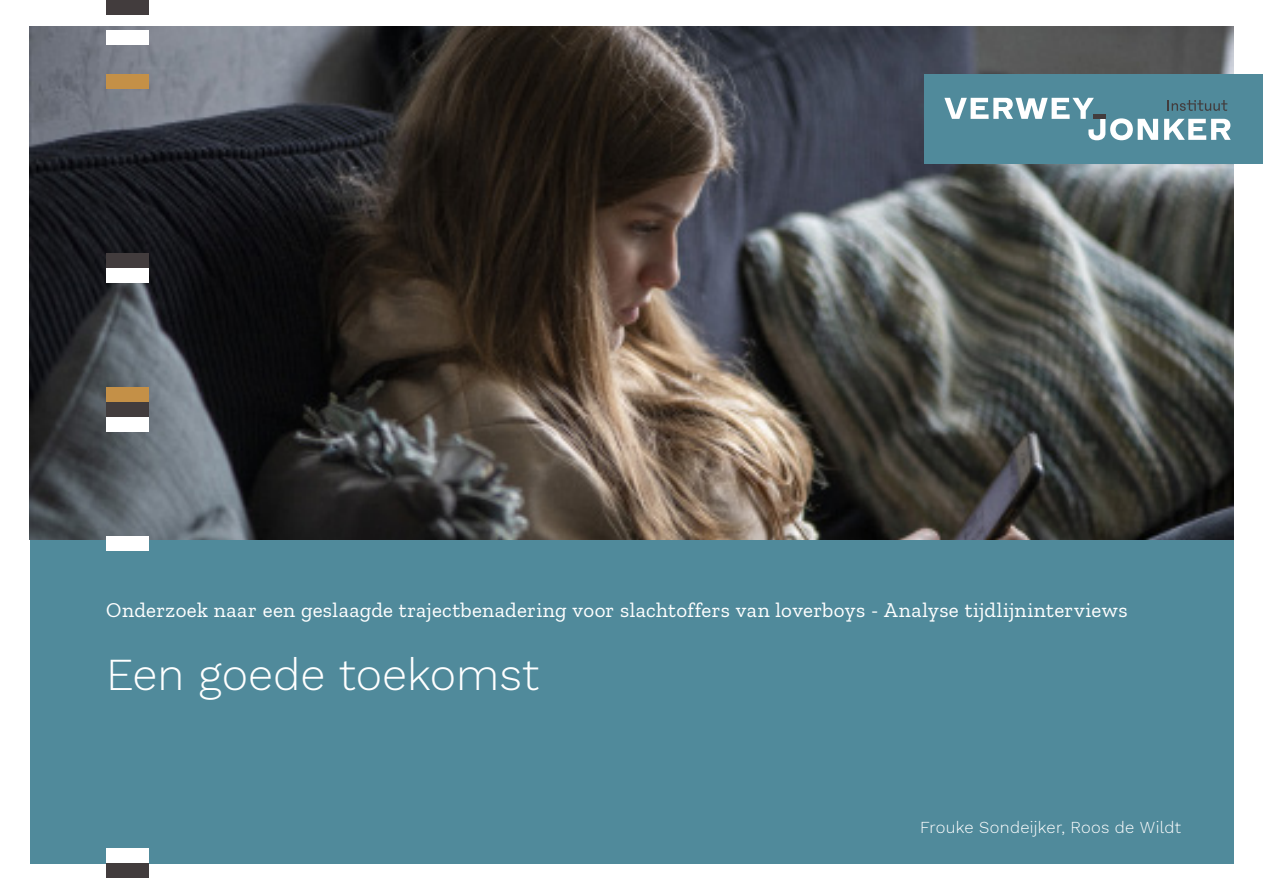
<style>
.page{position:relative;width:1263px;height:893px;background:#fff}
.page>*{position:absolute;margin:0;border:0;box-sizing:border-box;transform-origin:0 0}
.t1{font:300 45px "Work Sans";color:#fff}
.t2{font:21px "Zilla Slab";letter-spacing:.015em;color:#fff}
.t3{font:300 16.5px "Work Sans";letter-spacing:.02em;color:#fff}
</style>
<div class="page">
<div style="left:30px;top:536px;width:1203px;height:327px;background:#508a9b"></div>
<img style="left:30px;top:26px;width:1203px;height:513px">
<div style="left:106px;top:0;width:43px;height:15px;background:#423c3d"></div>
<div style="left:106px;top:268px;width:43px;height:15px;background:#fff"></div>
<div style="left:106px;top:402px;width:43px;height:15px;background:#423c3d"></div>
<div style="left:106px;top:536px;width:43px;height:15px;background:#fff"></div>
<div style="left:106px;top:848px;width:43px;height:15px;background:#fff"></div>
<div style="left:106px;top:417px;width:43px;height:15px;background:#fff"></div>
<div style="left:106px;top:863px;width:43px;height:15px;background:#423c3d"></div>
<div style="left:106px;top:30px;width:43px;height:15px;background:#fff"></div>
<div style="left:106px;top:74px;width:43px;height:15px;background:#c49047"></div>
<div style="left:106px;top:253px;width:43px;height:15px;background:#423c3d"></div>
<div style="left:106px;top:387px;width:43px;height:15px;background:#c49047"></div>
<div style="left:925px;top:74px;width:338px;height:90px;background:#508a9b"></div>
<svg style="left:1168px;top:100px;width:59px;height:11px"></svg>
<svg style="left:944px;top:98px;width:214px;height:42px"></svg>
<svg style="left:1164px;top:119px;width:67px;height:21px"></svg>
<div style="left:1093px;top:114px;width:12px;height:5px;background:#423c3d"></div>
<p class="t2" style="left:106px;top:599px;width:1023px">Onderzoek naar een geslaagde trajectbenadering voor slachtoffers van loverboys - Analyse tijdlijninterviews</p>
<h1 class="t1" style="left:106px;top:641px;width:434px">Een goede toekomst</h1>
<p class="t3" style="left:920px;top:815px;width:262px">Frouke Sondeijker, Roos de Wildt</p>
</div>
